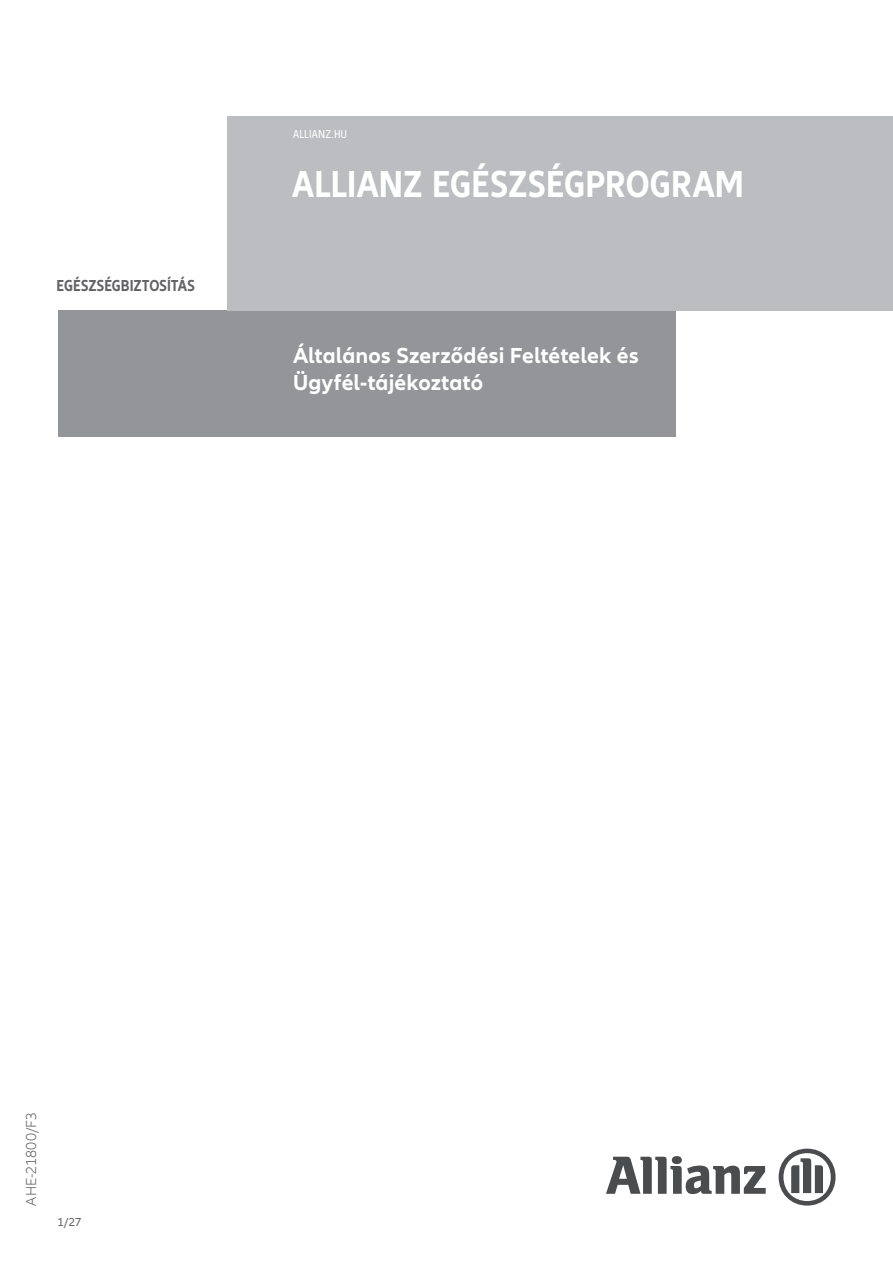
<style>
.page{position:relative;width:893px;height:1263px;background:#fff}
.page>*{position:absolute;margin:0;border:0;box-sizing:border-box;transform-origin:0 0}
.t1{font:700 condensed 39px "Allianz Neo";color:#fff}
.t2{font:700 22.5px/27px "Allianz Neo";letter-spacing:.005em;color:#fff}
.t3{font:700 condensed 16.5px "Allianz Neo";letter-spacing:-.005em;color:#636366}
.t4{font:300 15px "Allianz Neo";letter-spacing:.015em;color:#636366}
.t5{font:condensed 12px "Allianz Neo";letter-spacing:.025em;color:#fff}
.t6{font:12px "Allianz Neo";color:#636366}
</style>
<div class="page">
<svg style="left:606px;top:1156px;width:160px;height:38px"></svg>
<svg style="left:779px;top:1148px;width:57px;height:57px"></svg>
<div style="left:58px;top:310px;width:618px;height:126px;background:#939598"></div>
<div style="left:227px;top:116px;width:666px;height:194px;background:#bcbdc0"></div>
<p class="t3" style="left:56px;top:276px;width:140px">EGÉSZSÉGBIZTOSÍTÁS</p>
<p class="t5" style="left:293px;top:128px;width:56px">ALLIANZ.HU</p>
<h1 class="t1" style="left:292px;top:161px;width:453px">ALLIANZ EGÉSZSÉGPROGRAM</h1>
<p class="t2" style="left:293px;top:343px;width:347px">Általános Szerződési Feltételek és<br>Ügyfél-tájékoztató</p>
<p class="t4" style="left:23px;top:1205px;width:95px;rotate:-90deg">AHE-21800/F3</p>
<p class="t6" style="left:57px;top:1215px;width:26px">1/27</p>
</div>
